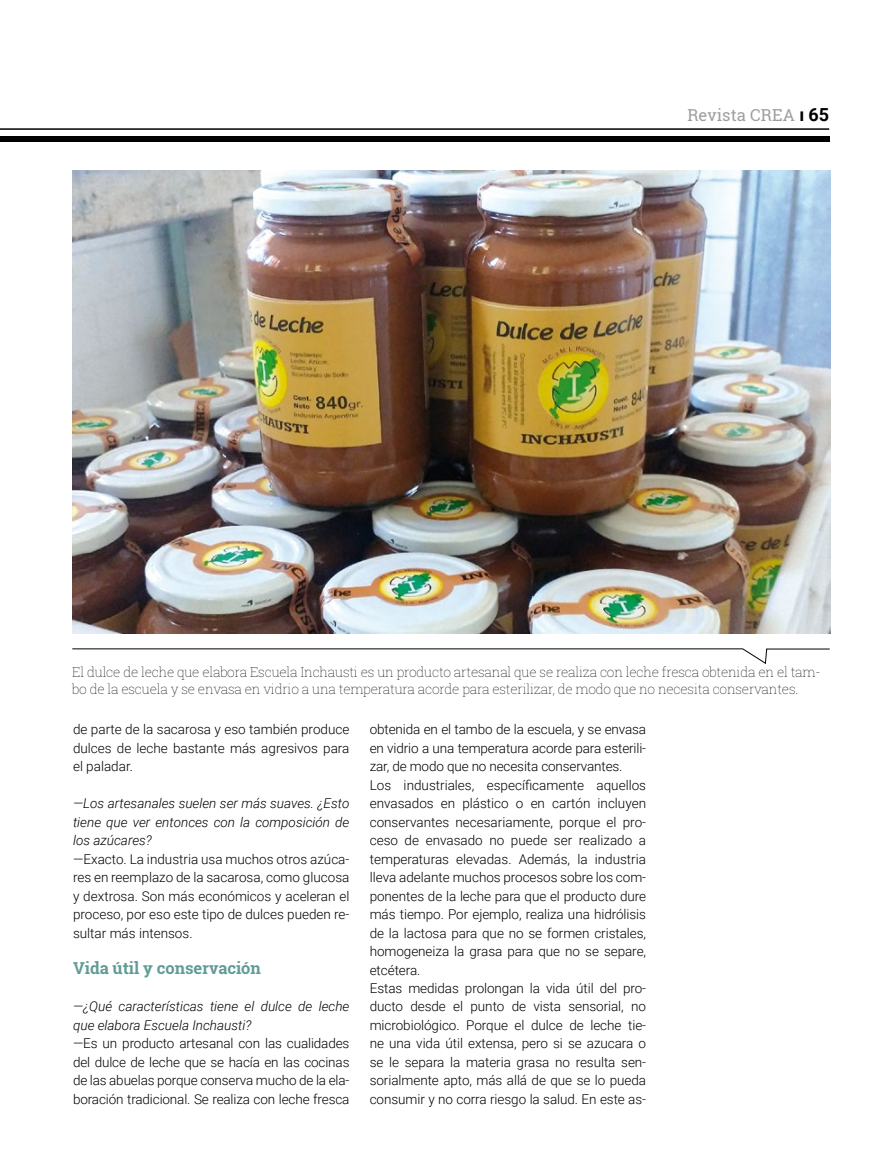
<style>
.page{position:relative;width:893px;height:1170px;background:#fff}
.page>*{position:absolute;margin:0;border:0;box-sizing:border-box;transform-origin:0 0}
.t1{font:700 16.5px "Roboto Slab";letter-spacing:-.005em;color:#619c94}
.t2{font:16.5px "Roboto Slab";letter-spacing:.005em;color:#9c9e9f}
.t3{font:300 13.5px/18.5px "Roboto";letter-spacing:-.005em;color:#000;text-align:justify}
.t4{font:100 13.5px/16.2px "Roboto Slab";letter-spacing:-.015em;color:#000}
.t5{font:italic 300 13.5px/18.5px "Roboto";color:#000;text-align:justify}
.s1{font-family:"Roboto";font-weight:700;font-size:18px;color:#000}
</style>
<div class="page">
<hr style="left:0;top:128px;width:829px;height:2px;background:#000">
<div style="left:0;top:137px;width:829px;height:5px;background:#000"></div>
<svg style="left:72px;top:648px;width:758px;height:16px"></svg>
<img style="left:73px;top:170px;width:758px;height:463px">
<p class="t2" style="left:687px;top:103px;width:143px">Revista CREA <span class="s1">ı 65</span></p>
<p class="t4" style="left:72px;top:664px;width:750px">El dulce de leche que elabora Escuela Inchausti es un producto artesanal que se realiza con leche fresca obtenida en el tam&shy;bo de la escuela y se envasa en vidrio a una temperatura acorde para esterilizar, de modo que no necesita conservantes.</p>
<p class="t3" style="left:73px;top:719px;width:278px">de parte de la sacarosa y eso también produce dulces de leche bastante más agresivos para el paladar.</p>
<p class="t5" style="left:73px;top:793px;width:278px">―Los artesanales suelen ser más suaves. ¿Esto tiene que ver entonces con la composición de los azúcares?</p>
<p class="t3" style="left:73px;top:849px;width:278px">―Exacto. La industria usa muchos otros azúca&shy;res en reemplazo de la sacarosa, como glucosa y dextrosa. Son más económicos y aceleran el proceso, por eso este tipo de dulces pueden re&shy;sultar más intensos.</p>
<p class="t1" style="left:73px;top:957px;width:189px">Vida útil y conservación</p>
<p class="t5" style="left:73px;top:996px;width:278px">―¿Qué características tiene el dulce de leche que elabora Escuela Inchausti?</p>
<p class="t3" style="left:73px;top:1033px;width:278px">―Es un producto artesanal con las cualidades del dulce de leche que se hacía en las cocinas de las abuelas porque conserva mucho de la ela&shy;boración tradicional. Se realiza con leche fresca</p>
<p class="t3" style="left:370px;top:720px;width:278px;text-align:left">obtenida en el tambo de la escuela, y se envasa en vidrio a una temperatura acorde para esterili&shy;zar, de modo que no necesita conservantes.<br>Los industriales, específicamente aquellos envasados en plástico o en cartón incluyen conservantes necesariamente, porque el pro&shy;ceso de envasado no puede ser realizado a temperaturas elevadas. Además, la industria lleva adelante muchos procesos sobre los com&shy;ponentes de la leche para que el producto dure más tiempo. Por ejemplo, realiza una hidrólisis de la lactosa para que no se formen cristales, homogeneiza la grasa para que no se separe, etcétera.<br>Estas medidas prolongan la vida útil del pro&shy;ducto desde el punto de vista sensorial, no microbiológico. Porque el dulce de leche tie&shy;ne una vida útil extensa, pero si se azucara o se le separa la materia grasa no resulta sen&shy;sorialmente apto, más allá de que se lo pueda consumir y no corra riesgo la salud. En este as-</p>
</div>
